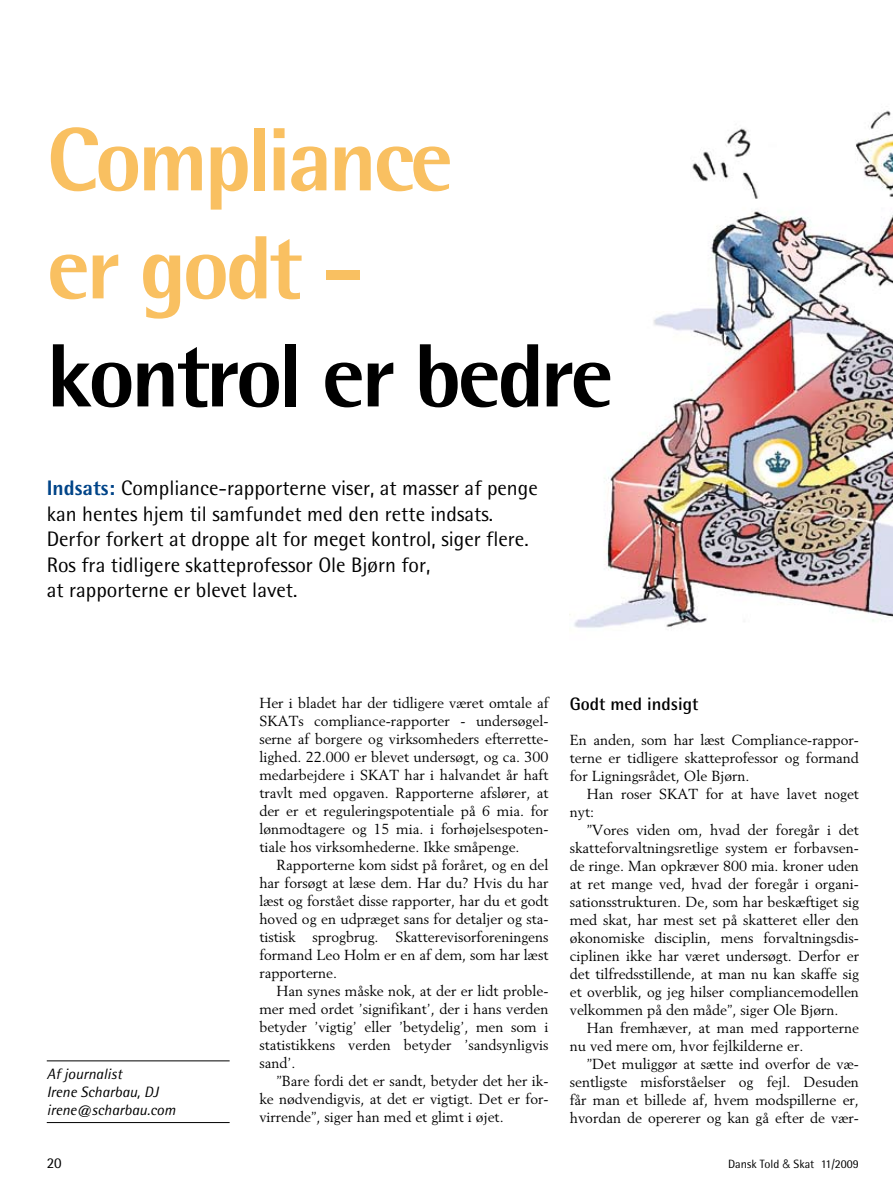
<style>
.page{position:relative;width:893px;height:1191px;background:#fff}
.page>*{position:absolute;margin:0;border:0;box-sizing:border-box;transform-origin:0 0}
.t1{font:800 90px/108px "Rotis Semi Sans";letter-spacing:-.04em;color:#f9c061}
.t2{font:800 90px "Rotis Semi Sans";letter-spacing:-.04em;color:#000}
.t3{font:21px/25.5px "Rotis Semi Sans";color:#000}
.t4{font:700 18px "Rotis Semi Sans";color:#000}
.t5{font:italic 15px/18px "Rotis Semi Sans";color:#000}
.t6{font:15px "Rotis Semi Sans";color:#000}
.t7{font:14.4px/18px "Berling";color:#000;text-align:justify}
.t8{font:12px "Rotis Semi Sans";color:#000}
.s1{font-weight:800;color:#048}
.s2{font-family:"Helvetica";font-weight:300}
</style>
<div class="page">
<img style="left:570px;top:110px;width:323px;height:518px">
<hr style="left:47px;top:1122px;width:183px;height:1px;background:#000">
<hr style="left:47px;top:1060px;width:183px;height:1px;background:#000">
<h1 class="t1" style="left:47px;top:104px;width:408px">Compliance er godt -</h1>
<h1 class="t2" style="left:47px;top:319px;width:568px">kontrol er bedre</h1>
<p class="t3" style="left:47px;top:475px;width:493px"><span class="s1">Indsats:</span> Compliance‑rapporterne viser, at masser af penge kan hentes hjem til samfundet med den rette indsats.<br>Derfor forkert at droppe alt for meget kontrol, siger flere.<br>Ros fra tidligere skatteprofessor Ole Bjørn for,<br>at rapporterne er blevet lavet.</p>
<p class="t5" style="left:47px;top:1064px;width:130px">Af journalist<br>Irene Scharbau, DJ irene@scharbau.com</p>
<p class="t7" style="left:259px;top:693px;width:291px">Her i bladet har der tidligere været omtale af SKATs compliance‑rapporter - undersøgel‑ serne af borgere og virksomheders efterrette‑ lighed. 22.000 er blevet undersøgt, og ca. 300 medarbejdere i SKAT har i halvandet år haft travlt med opgaven. Rapporterne afslører, at der er et reguleringspotentiale på 6 mia. for lønmodtagere og 15 mia. i forhøjelsespoten‑ tiale hos virksomhederne. Ikke småpenge.</p>
<p class="t7" style="left:259px;top:855px;width:291px;text-indent:17px">Rapporterne kom sidst på foråret, og en del har forsøgt at læse dem. Har du? Hvis du har læst og forstået disse rapporter, har du et godt hoved og en udpræget sans for detaljer og sta‑ tistisk sprogbrug. Skatterevisorforeningens formand Leo Holm er en af dem, som har læst rapporterne.</p>
<p class="t7" style="left:259px;top:981px;width:291px;text-indent:17px">Han synes måske nok, at der er lidt proble‑ mer med ordet ’signifikant’, der i hans verden betyder ’vigtig’ eller ’betydelig’, men som i statistikkens verden betyder ’sandsynligvis sand’.</p>
<p class="t7" style="left:259px;top:1071px;width:291px;text-indent:17px">”Bare fordi det er sandt, betyder det her ik‑ ke nødvendigvis, at det er vigtigt. Det er for‑ virrende”, siger han med et glimt i øjet.</p>
<p class="t4" style="left:570px;top:693px;width:130px">Godt med indsigt</p>
<p class="t7" style="left:570px;top:730px;width:291px">En anden, som har læst Compliance‑rappor‑ terne er tidligere skatteprofessor og formand for Ligningsrådet, Ole Bjørn.</p>
<p class="t7" style="left:570px;top:784px;width:291px;text-indent:17px">Han roser SKAT for at have lavet noget nyt:</p>
<p class="t7" style="left:570px;top:820px;width:291px;text-indent:17px">”Vores viden om, hvad der foregår i det skatteforvaltningsretlige system er forbavsen‑ de ringe. Man opkræver 800 mia. kroner uden at ret mange ved, hvad der foregår i organi‑ sationsstrukturen. De, som har beskæftiget sig med skat, har mest set på skatteret eller den økonomiske disciplin, mens forvaltningsdis&shy;ciplinen ikke har været undersøgt. Derfor er det tilfredsstillende, at man nu kan skaffe sig et overblik, og jeg hilser compliancemodellen velkommen på den måde”, siger Ole Bjørn.</p>
<p class="t7" style="left:570px;top:1018px;width:291px;text-indent:17px">Han fremhæver, at man med rapporterne nu ved mere om, hvor fejlkilderne er.</p>
<p class="t7" style="left:570px;top:1054px;width:291px;text-indent:17px">”Det muliggør at sætte ind overfor de væ‑ sentligste misforståelser og fejl. Desuden får man et billede af, hvem modspillerne er, hvordan de opererer og kan gå efter de vær‑</p>
<p class="t6" style="left:47px;top:1154px;width:17px">20</p>
<p class="t8" style="left:728px;top:1157px;width:132px">Dansk Told <span class="s2">&amp;</span> Skat 11/2009</p>
</div>
